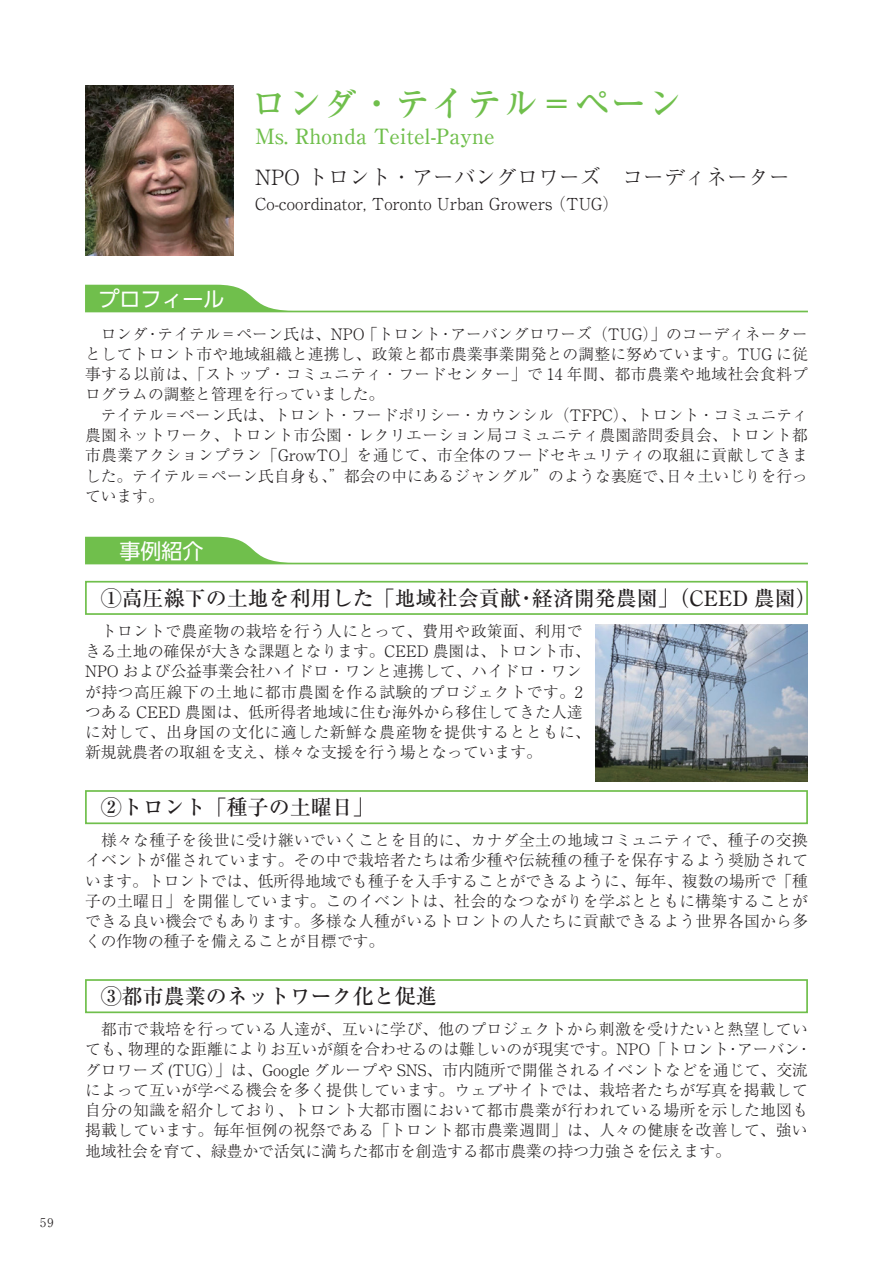
<style>
.page{position:relative;width:893px;height:1263px;background:#fff}
.page>*{position:absolute;margin:0;border:0;box-sizing:border-box;transform-origin:0 0}
.t1{font:500 36px "Ryumin Pro";color:#70bf4c}
.t2{font:500 21px "Ryumin Pro";color:#231f20}
.t3{font:300 21px "Ryumin Pro";color:#231f20}
.t4{font:500 21px "Ryumin Pro";color:#70bf4c}
.t5{font:21px "UD Shin Go Pro";color:#fff}
.t6{font:300 16.5px "Ryumin Pro";color:#231f20}
.t7{font:300 15.75px/20.2px "Ryumin Pro";letter-spacing:.01em;color:#231f20}
.t8{font:300 12px "Ryumin Pro";color:#231f20}
</style>
<div class="page">
<svg style="left:85px;top:285px;width:723px;height:27px"></svg>
<svg style="left:85px;top:537px;width:723px;height:27px"></svg>
<div style="left:85px;top:581px;width:723px;height:34px;border:2px solid #70bf4c"></div>
<img style="left:595px;top:625px;width:213px;height:157px">
<div style="left:85px;top:790px;width:723px;height:34px;border:2px solid #70bf4c"></div>
<div style="left:85px;top:979px;width:723px;height:34px;border:2px solid #70bf4c"></div>
<img style="left:85px;top:85px;width:149px;height:170px">
<p class="t8" style="left:40px;top:1213px;width:15px">59</p>
<h2 class="t5" style="left:99px;top:282px;width:127px">プロフィール</h2>
<h1 class="t1" style="left:251px;top:75px;width:433px">ロンダ・テイテル＝ペーン</h1>
<h2 class="t4" style="left:255px;top:120px;width:241px">Ms. Rhonda Teitel-Payne</h2>
<h2 class="t3" style="left:255px;top:161px;width:537px">NPO トロント・アーバングロワーズ　コーディネーター</h2>
<p class="t6" style="left:255px;top:191px;width:365px">Co-coordinator, Toronto Urban Growers （TUG）</p>
<p class="t7" style="left:85px;top:322px;width:724px">　ロンダ・テイテル＝ペーン氏は、NPO 「トロント・アーバングロワーズ（TUG）」のコーディネーターとしてトロント市や地域組織と連携し、政策と都市農業事業開発との調整に努めています。TUG に従事する以前は、「ストップ・コミュニティ・フードセンター」で 14 年間、都市農業や地域社会食料プログラムの調整と管理を行っていました。<br>　テイテル＝ペーン氏は、トロント・フードポリシー・カウンシル（TFPC）、トロント・コミュニティ農園ネットワーク、トロント市公園・レクリエーション局コミュニティ農園諮問委員会、トロント都市農業アクションプラン「GrowTO」を通じて、市全体のフードセキュリティの取組に貢献してきました。テイテル＝ペーン氏自身も、”都会の中にあるジャングル”のような裏庭で、日々土いじりを行っています。</p>
<h2 class="t5" style="left:120px;top:534px;width:85px">事例紹介</h2>
<h2 class="t2" style="left:101px;top:581px;width:717px">①高圧線下の土地を利用した「地域社会貢献・経済開発農園」（CEED 農園）</h2>
<p class="t7" style="left:85px;top:619px;width:507px">　トロントで農産物の栽培を行う人にとって、費用や政策面、利用できる土地の確保が大きな課題となります。CEED 農園は、トロント市、NPO および公益事業会社ハイドロ・ワンと連携して、ハイドロ・ワンが持つ高圧線下の土地に都市農園を作る試験的プロジェクトです。2つある CEED 農園は、低所得者地域に住む海外から移住してきた人達に対して、出身国の文化に適した新鮮な農産物を提供するとともに、新規就農者の取組を支え、様々な支援を行う場となっています。</p>
<h2 class="t2" style="left:101px;top:791px;width:274px">②トロント「種子の土曜日」</h2>
<p class="t7" style="left:85px;top:829px;width:724px;text-align:justify">　様々な種子を後世に受け継いでいくことを目的に、カナダ全土の地域コミュニティで、種子の交換イベントが催されています。その中で栽培者たちは希少種や伝統種の種子を保存するよう奨励されています。トロントでは、低所得地域でも種子を入手することができるように、毎年、複数の場所で「種子の土曜日」を開催しています。このイベントは、社会的なつながりを学ぶとともに構築することができる良い機会でもあります。多様な人種がいるトロントの人たちに貢献できるよう世界各国から多くの作物の種子を備えることが目標です。</p>
<h2 class="t2" style="left:101px;top:980px;width:338px">③都市農業のネットワーク化と促進</h2>
<p class="t7" style="left:85px;top:1018px;width:728px">　都市で栽培を行っている人達が、互いに学び、他のプロジェクトから刺激を受けたいと熱望していても、物理的な距離によりお互いが顔を合わせるのは難しいのが現実です。NPO「トロント・アーバン・グロワーズ (TUG）」は、Google グループや SNS、市内随所で開催されるイベントなどを通じて、交流によって互いが学べる機会を多く提供しています。ウェブサイトでは、栽培者たちが写真を掲載して自分の知識を紹介しており、トロント大都市圏において都市農業が行われている場所を示した地図も掲載しています。毎年恒例の祝祭である「トロント都市農業週間」は、人々の健康を改善して、強い地域社会を育て、緑豊かで活気に満ちた都市を創造する都市農業の持つ力強さを伝えます。</p>
</div>
